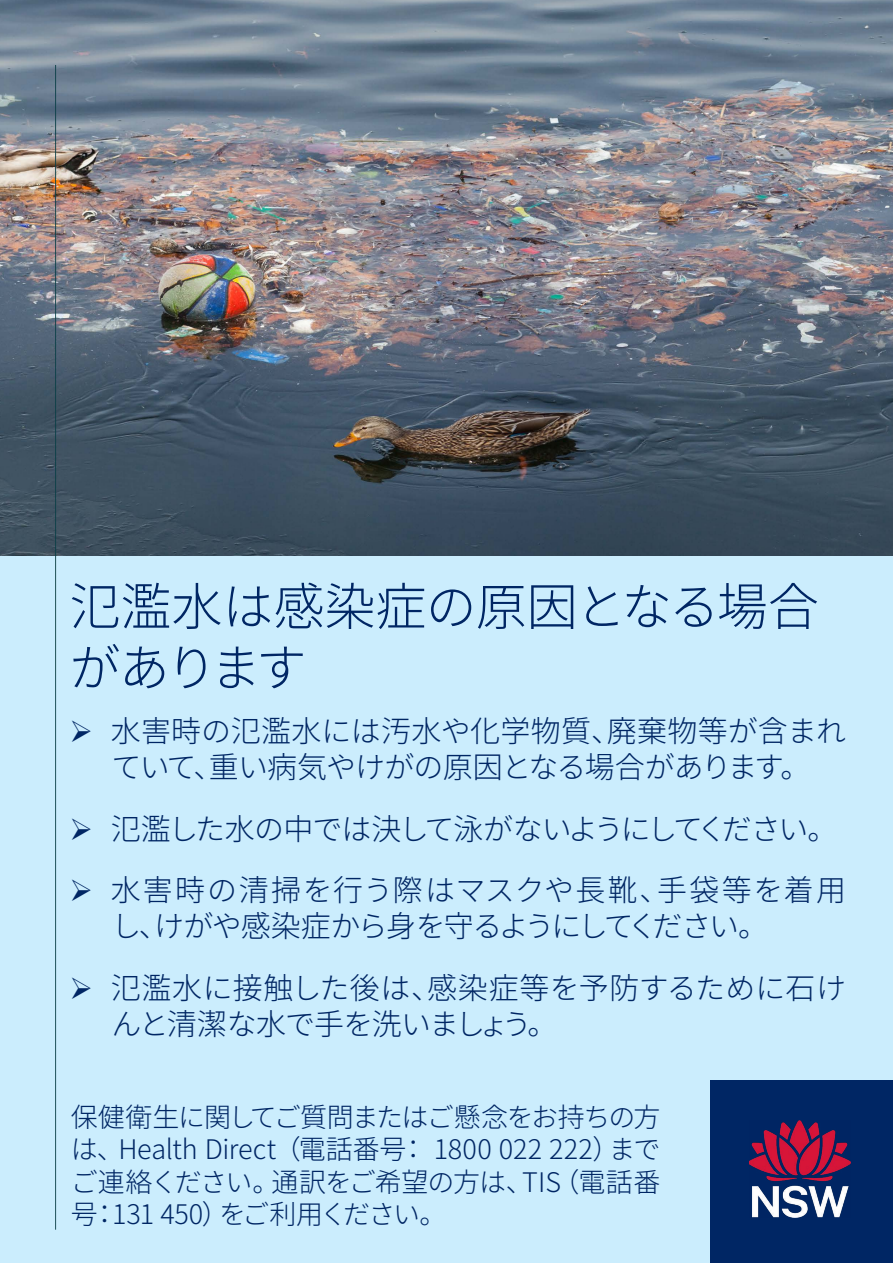
<style>
.page{position:relative;width:893px;height:1263px;background:#fff}
.page>*{position:absolute;margin:0;border:0;box-sizing:border-box;transform-origin:0 0}
.t1{font:300 51px/61.2px "Noto Sans CJ Kjp";letter-spacing:-.02em;color:#002664}
.t2{font:300 30px/36px "Noto Sans CJ Kjp";letter-spacing:-.02em;color:#002664}
.t3{font:300 30px "Noto Sans CJ Kjp";letter-spacing:-.06em;color:#002664}
.Tis_1{font:300 27px/32.4px "Noto Sans CJ Kjp";letter-spacing:-.015em;color:#002664;text-align:justify}
</style>
<div class="page">
<img style="left:0;top:0;width:893px;height:557px">
<div style="left:0;top:557px;width:893px;height:706px;background:#cbedfd"></div>
<hr style="left:55px;top:65px;width:1px;height:1165px;background:#0b3f47">
<div style="left:710px;top:1081px;width:183px;height:182px;background:#002664"></div>
<img style="left:749px;top:1120px;width:102px;height:97px">
<h1 class="t1" style="left:69px;top:577px;width:751px">氾濫水は感染症の原因となる場合があります</h1>
<p class="t2" style="left:111px;top:714px;width:737px">水害時の氾濫水には汚水や化学物質、廃棄物等が含まれていて、重い病気やけがの原因となる場合があります。</p>
<p class="t3" style="left:111px;top:812px;width:728px">氾濫した水の中では決して泳がないようにしてください。</p>
<p class="t2" style="left:111px;top:873px;width:737px">水害時の清掃を行う際はマスクや長靴、手袋等を着用し、けがや感染症から身を守るようにしてください。</p>
<p class="t2" style="left:111px;top:970px;width:737px">氾濫水に接触した後は、感染症等を予防するために石けんと清潔な水で手を洗いましょう。</p>
<p class="Tis_1" style="left:71px;top:1101px;width:591px">保健衛生に関してご質問またはご懸念をお持ちの方は、Health Direct（電話番号： 1800 022 222）までご連絡ください。通訳をご希望の方は、TIS（電話番号：131 450）をご利用ください。</p>
</div>
